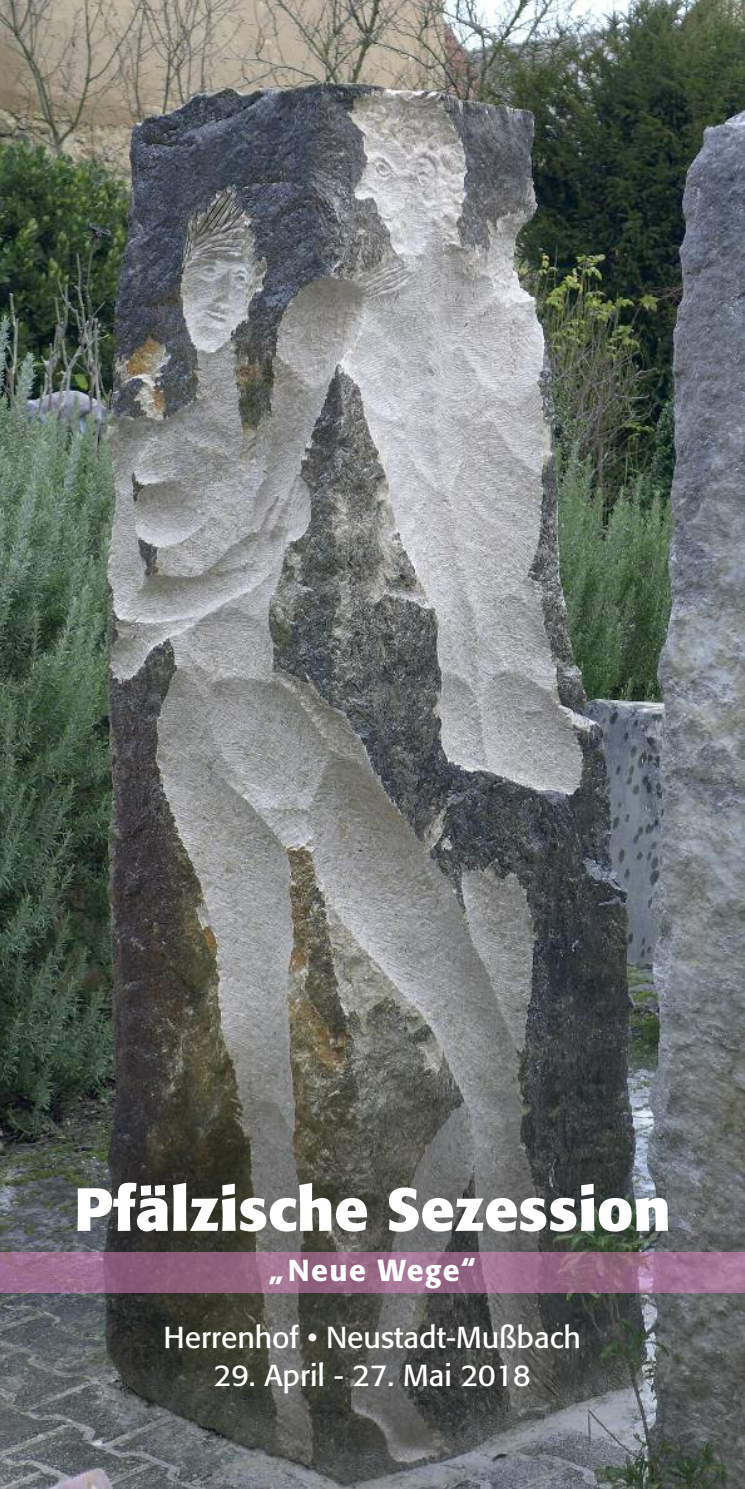
<style>
.page{position:relative;width:745px;height:1489px;background:#fff}
.page>*{position:absolute;margin:0;border:0;box-sizing:border-box;transform-origin:0 0}
.t1{font:700 60px "Formata BQ";color:#fff}
.t2{font:30px "Formata BQ";color:#fff}
.t3{font:500 30px "Formata BQ";letter-spacing:.05em;color:#fff}
</style>
<div class="page">
<img style="left:0;top:0;width:744px;height:1488px">
<img style="left:0;top:1251px;width:744px;height:41px">
<h1 class="t1" style="left:74px;top:1182px;width:597px">Pfälzische Sezession</h1>
<p class="t3" style="left:269px;top:1257px;width:208px">„Neue Wege“</p>
<p class="t2" style="left:163px;top:1320px;width:418px">Herrenhof • Neustadt-Mußbach</p>
<p class="t2" style="left:214px;top:1358px;width:318px">29. April - 27. Mai 2018</p>
</div>
